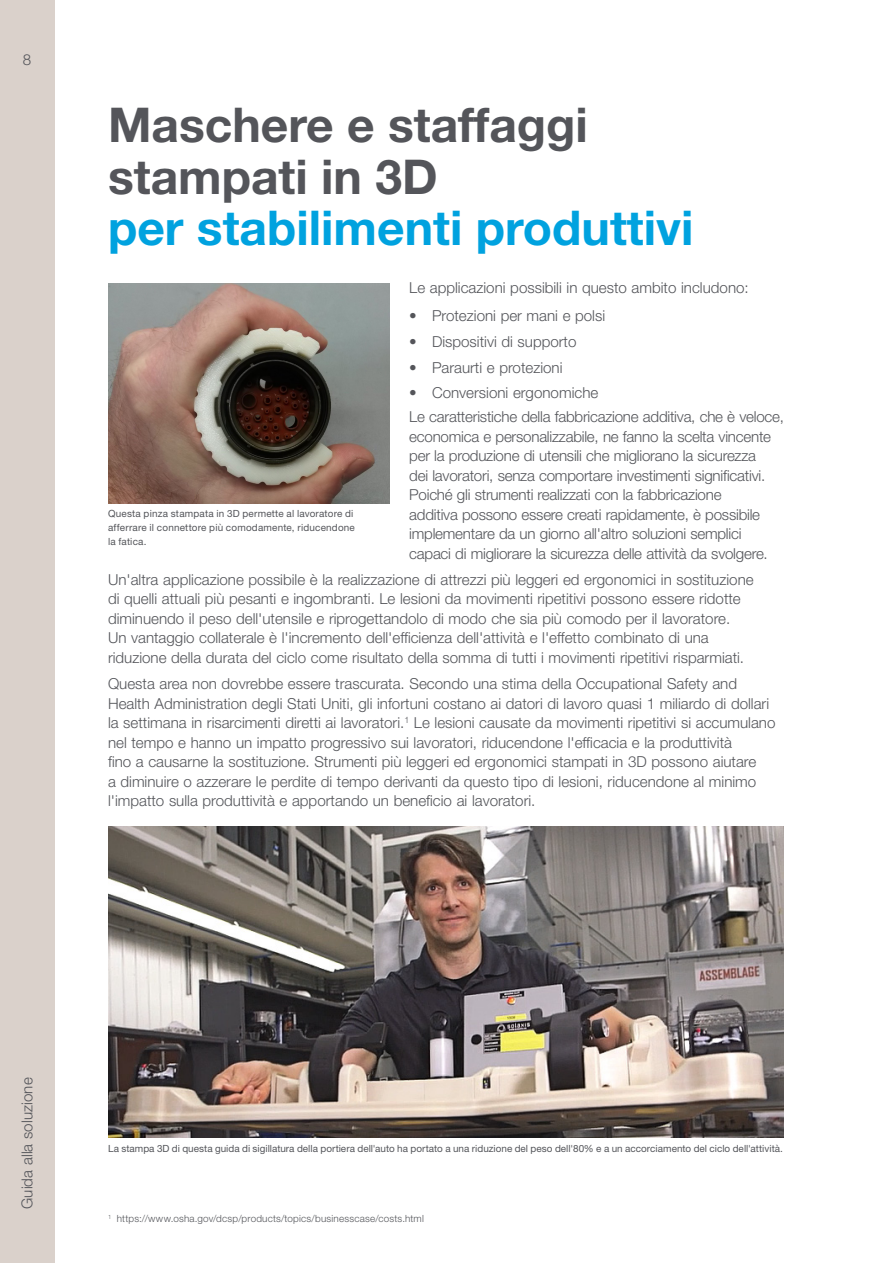
<style>
.page{position:relative;width:893px;height:1263px;background:#fff}
.page>*{position:absolute;margin:0;border:0;box-sizing:border-box;transform-origin:0 0}
.t1{font:700 48px/51.3px "Helvetica Neue LT Std";color:#54555a}
.t2{font:700 48px "Helvetica Neue LT Std";color:#00a2df}
.t3{font:300 15.15px/19.5px "Helvetica Neue LT Std";color:#54555a}
.t4{font:9.9px/14.2px "Helvetica Neue LT Std";letter-spacing:.005em;color:#54555a}
.t5{font:300 9.9px "Helvetica Neue LT Std";letter-spacing:.02em;color:#54555a}
</style>
<div class="page">
<div style="left:0;top:0;width:54px;height:1263px;background:#dad1cb"></div>
<img style="left:108px;top:283px;width:281px;height:220px">
<img style="left:108px;top:826px;width:676px;height:311px">
<p class="t3" style="left:23px;top:49px;width:10px">8</p>
<h1 class="t1" style="left:108px;top:98px;width:481px">Maschere e staffaggi stampati in 3D</h1>
<h1 class="t2" style="left:108px;top:198px;width:587px">per stabilimenti produttivi</h1>
<p class="t3" style="left:409px;top:278px;width:341px">Le applicazioni possibili in questo ambito includono:</p>
<p class="t3" style="left:409px;top:306px;width:197px">• Protezioni per mani e polsi</p>
<p class="t3" style="left:409px;top:331px;width:169px">• Dispositivi di supporto</p>
<p class="t3" style="left:409px;top:357px;width:155px">• Paraurti e protezioni</p>
<p class="t3" style="left:409px;top:380px;width:376px;line-height:24px">• Conversioni ergonomiche<br>Le caratteristiche della fabbricazione additiva, che è veloce,</p>
<p class="t3" style="left:409px;top:426px;width:363px">economica e personalizzabile, ne fanno la scelta vincente per la produzione di utensili che migliorano la sicurezza dei lavoratori, senza comportare investimenti significativi.<br>Poiché gli strumenti realizzati con la fabbricazione additiva possono essere creati rapidamente, è possibile implementare da un giorno all'altro soluzioni semplici capaci di migliorare la sicurezza delle attività da svolgere.</p>
<p class="t3" style="left:108px;top:569px;width:647px">Un'altra applicazione possibile è la realizzazione di attrezzi più leggeri ed ergonomici in sostituzione di quelli attuali più pesanti e ingombranti. Le lesioni da movimenti ripetitivi possono essere ridotte diminuendo il peso dell'utensile e riprogettandolo di modo che sia più comodo per il lavoratore.<br>Un vantaggio collaterale è l'incremento dell'efficienza dell'attività e l'effetto combinato di una riduzione della durata del ciclo come risultato della somma di tutti i movimenti ripetitivi risparmiati.</p>
<p class="t3" style="left:108px;top:674px;width:669px">Questa area non dovrebbe essere trascurata. Secondo una stima della Occupational Safety and Health Administration degli Stati Uniti, gli infortuni costano ai datori di lavoro quasi 1 miliardo di dollari la settimana in risarcimenti diretti ai lavoratori.<sup>1</sup> Le lesioni causate da movimenti ripetitivi si accumulano nel tempo e hanno un impatto progressivo sui lavoratori, riducendone l'efficacia e la produttività<br>fino a causarne la sostituzione. Strumenti più leggeri ed ergonomici stampati in 3D possono aiutare<br>a diminuire o azzerare le perdite di tempo derivanti da questo tipo di lesioni, riducendone al minimo l'impatto sulla produttività e apportando un beneficio ai lavoratori.</p>
<p class="t4" style="left:108px;top:506px;width:248px">Questa pinza stampata in 3D permette al lavoratore di afferrare il connettore più comodamente, riducendone la fatica.</p>
<p class="t3" style="left:17px;top:1209px;width:133px;rotate:-90deg">Guida alla soluzione</p>
<p class="t4" style="left:108px;top:1141px;width:676px">La stampa 3D di questa guida di sigillatura della portiera dell'auto ha portato a una riduzione del peso dell'80% e a un accorciamento del ciclo dell'attività.</p>
<p class="t5" style="left:108px;top:1213px;width:317px"><sup>1</sup> https://www.osha.gov/dcsp/products/topics/businesscase/costs.html</p>
</div>
